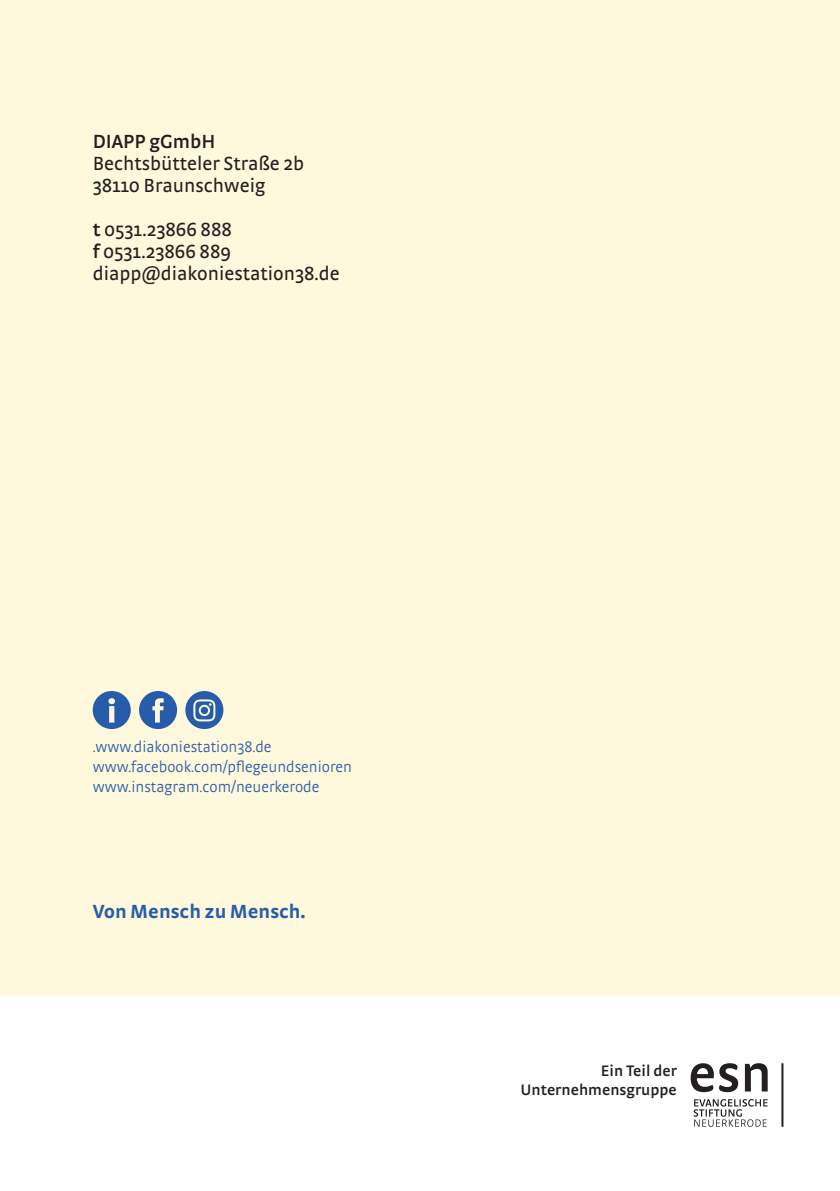
<style>
.page{position:relative;width:840px;height:1191px;background:#fff}
.page>*{position:absolute;margin:0;border:0;box-sizing:border-box;transform-origin:0 0}
.t1{font:20px/22px "Strada OT";color:#231f20}
.t2{font:700 20px "Strada OT";color:#275caa}
.t3{font:600 20px "Strada OT";color:#231f20}
.t4{font:300 16px/20px "Strada OT";color:#275caa}
.t5{font:600 16px/19.2px "Strada OT";color:#231f20;text-align:right}
.s1{font-weight:600}
</style>
<div class="page">
<div style="left:0;top:0;width:839px;height:995px;background:#fef8dc"></div>
<svg style="left:690px;top:1063px;width:77px;height:29px"></svg>
<svg style="left:693px;top:1099px;width:74px;height:27px"></svg>
<hr style="left:781px;top:1063px;width:2px;height:63px;background:#231f20">
<svg style="left:139px;top:691px;width:38px;height:38px"></svg>
<svg style="left:185px;top:691px;width:38px;height:38px"></svg>
<svg style="left:93px;top:691px;width:38px;height:38px"></svg>
<p class="t3" style="left:93px;top:130px;width:124px">DIAPP gGmbH</p>
<p class="t1" style="left:93px;top:153px;width:213px">Bechtsbütteler Straße 2b<br>38110 Braunschweig</p>
<p class="t1" style="left:93px;top:219px;width:248px"><span class="s1">t</span> 0531.23866 888<br><span class="s1">f</span> 0531.23866 889 diapp@diakoniestation38.de</p>
<p class="t4" style="left:93px;top:737px;width:261px">.www.diakoniestation38.de www.facebook.com/pflegeundsenioren www.instagram.com/neuerkerode</p>
<p class="t2" style="left:93px;top:899px;width:214px">Von Mensch zu Mensch.</p>
<p class="t5" style="left:520px;top:1061px;width:158px">Ein Teil der<br>Unternehmensgruppe</p>
</div>
